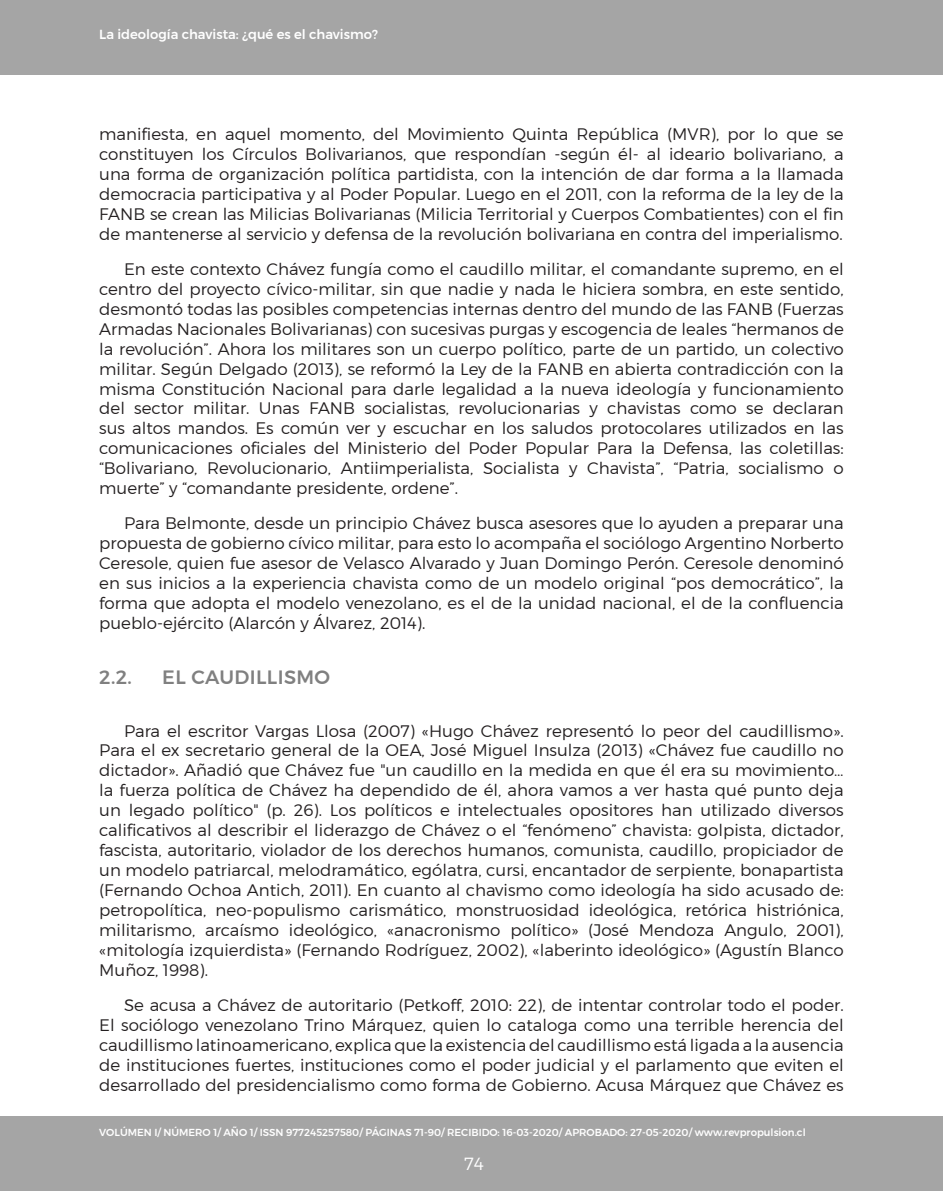
<style>
.page{position:relative;width:943px;height:1191px;background:#fff}
.page>*{position:absolute;margin:0;border:0;box-sizing:border-box;transform-origin:0 0}
.parrafo_lista_numera{font:500 19.25px "Montserrat";letter-spacing:.02em;color:#808080}
.t1{font:300 17.5px "Montserrat";color:#fff}
._07_parrafo_texto_ar{font:300 16.62px/19.9px "Montserrat";color:#231f20;text-align:justify}
.t2{font:500 13.12px "Montserrat";color:#fff}
.t3{font:500 10.15px "Montserrat";color:#fff}
</style>
<div class="page">
<div style="left:0;top:1116px;width:943px;height:75px;background:#a5a5a5"></div>
<div style="left:0;top:0;width:943px;height:74px;background:#a5a5a5"></div>
<p class="t2" style="left:99px;top:26px;width:280px">La ideología chavista: ¿qué es el chavismo?</p>
<p class="_07_parrafo_texto_ar" style="left:99px;top:124px;width:746px">manifiesta, en aquel momento, del Movimiento Quinta República (MVR), por lo que se constituyen los Círculos Bolivarianos, que respondían -según él- al ideario bolivariano, a una forma de organización política partidista, con la intención de dar forma a la llamada democracia participativa y al Poder Popular. Luego en el 2011, con la reforma de la ley de la FANB se crean las Milicias Bolivarianas (Milicia Territorial y Cuerpos Combatientes) con el fin de mantenerse al servicio y defensa de la revolución bolivariana en contra del imperialismo.</p>
<p class="_07_parrafo_texto_ar" style="left:99px;top:259px;width:746px;text-indent:25px">En este contexto Chávez fungía como el caudillo militar, el comandante supremo, en el centro del proyecto cívico-militar, sin que nadie y nada le hiciera sombra, en este sentido, desmontó todas las posibles competencias internas dentro del mundo de las FANB (Fuerzas Armadas Nacionales Bolivarianas) con sucesivas purgas y escogencia de leales “hermanos de la revolución”. Ahora los militares son un cuerpo político, parte de un partido, un colectivo militar. Según Delgado (2013), se reformó la Ley de la FANB en abierta contradicción con la misma Constitución Nacional para darle legalidad a la nueva ideología y funcionamiento del sector militar. Unas FANB socialistas, revolucionarias y chavistas como se declaran sus altos mandos. Es común ver y escuchar en los saludos protocolares utilizados en las comunicaciones oficiales del Ministerio del Poder Popular Para la Defensa, las coletillas: “Bolivariano, Revolucionario, Antiimperialista, Socialista y Chavista”, “Patria, socialismo o muerte” y “comandante presidente, ordene”.</p>
<p class="_07_parrafo_texto_ar" style="left:99px;top:513px;width:746px;text-indent:25px">Para Belmonte, desde un principio Chávez busca asesores que lo ayuden a preparar una propuesta de gobierno cívico militar, para esto lo acompaña el sociólogo Argentino Norberto Ceresole, quien fue asesor de Velasco Alvarado y Juan Domingo Perón. Ceresole denominó en sus inicios a la experiencia chavista como de un modelo original “pos democrático”, la forma que adopta el modelo venezolano, es el de la unidad nacional, el de la confluencia pueblo-ejército (Alarcón y Álvarez, 2014).</p>
<p class="parrafo_lista_numera" style="left:99px;top:665px;width:34px">2.2.</p>
<p class="parrafo_lista_numera" style="left:162px;top:665px;width:169px">EL CAUDILLISMO</p>
<p class="_07_parrafo_texto_ar" style="left:99px;top:720px;width:746px;text-indent:25px">Para el escritor Vargas Llosa (2007) «Hugo Chávez representó lo peor del caudillismo».<br>Para el ex secretario general de la OEA, José Miguel Insulza (2013) «Chávez fue caudillo no dictador». Añadió que Chávez fue "un caudillo en la medida en que él era su movimiento… la fuerza política de Chávez ha dependido de él, ahora vamos a ver hasta qué punto deja un legado político" (p. 26). Los políticos e intelectuales opositores han utilizado diversos calificativos al describir el liderazgo de Chávez o el “fenómeno” chavista: golpista, dictador, fascista, autoritario, violador de los derechos humanos, comunista, caudillo, propiciador de un modelo patriarcal, melodramático, ególatra, cursi, encantador de serpiente, bonapartista (Fernando Ochoa Antich, 2011). En cuanto al chavismo como ideología ha sido acusado de: petropolítica, neo-populismo carismático, monstruosidad ideológica, retórica histriónica, militarismo, arcaísmo ideológico, «anacronismo político» (José Mendoza Angulo, 2001), «mitología izquierdista» (Fernando Rodríguez, 2002), «laberinto ideológico» (Agustín Blanco Muñoz, 1998).</p>
<p class="_07_parrafo_texto_ar" style="left:99px;top:994px;width:746px;text-indent:25px">Se acusa a Chávez de autoritario (Petkoff, 2010: 22), de intentar controlar todo el poder.<br>El sociólogo venezolano Trino Márquez, quien lo cataloga como una terrible herencia del caudillismo latinoamericano, explica que la existencia del caudillismo está ligada a la ausencia de instituciones fuertes, instituciones como el poder judicial y el parlamento que eviten el desarrollado del presidencialismo como forma de Gobierno. Acusa Márquez que Chávez es</p>
<p class="t3" style="left:99px;top:1126px;width:708px">VOLÚMEN I/ NÚMERO 1/ AÑO 1/ ISSN 977245257580/ PÁGINAS 71-90/ RECIBIDO: 16-03-2020/ APROBADO: 27-05-2020/ www.revpropulsion.cl</p>
<p class="t1" style="left:464px;top:1152px;width:21px">74</p>
</div>
